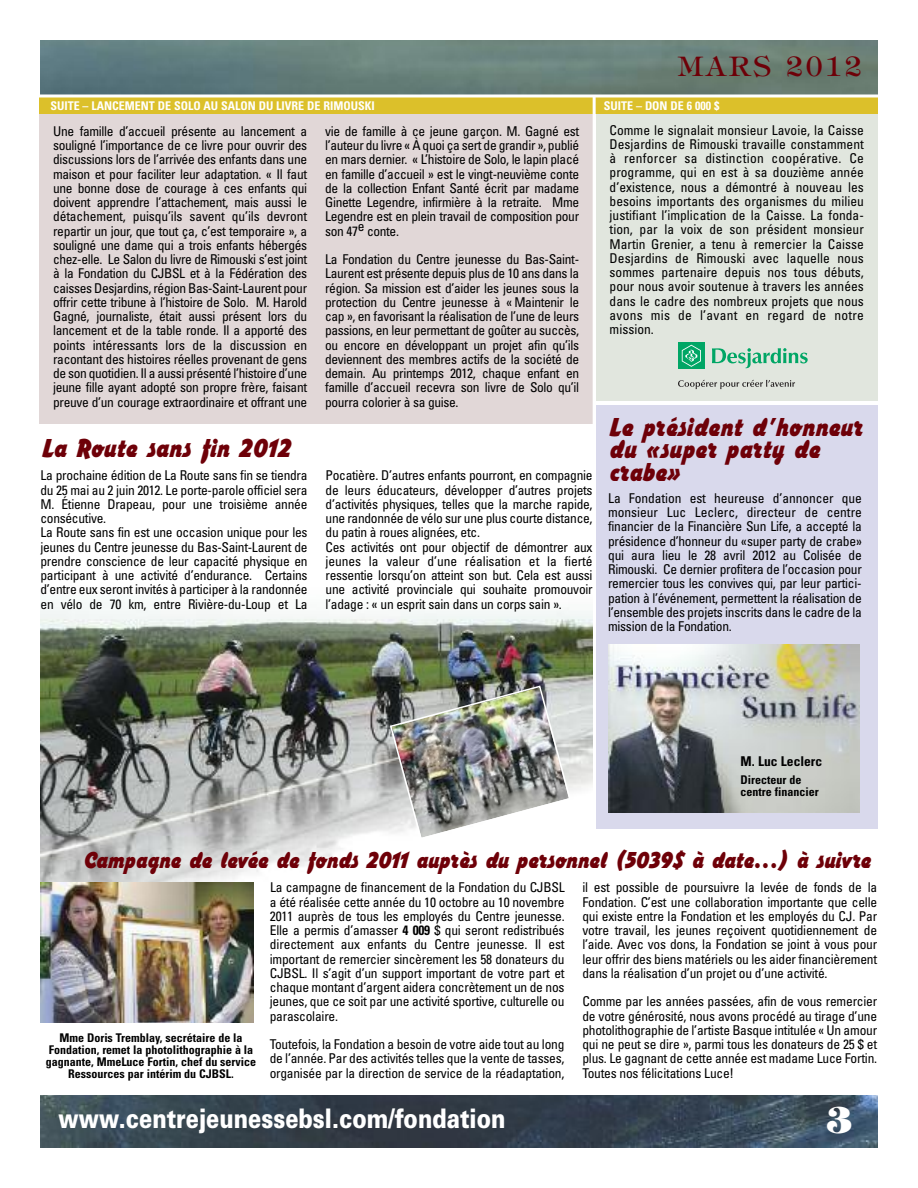
<style>
.page{position:relative;width:918px;height:1188px;background:#fff}
.page>*{position:absolute;margin:0;border:0;box-sizing:border-box;transform-origin:0 0}
.t1{font:800 36px "Tiffany";color:#fff}
.t2{font:27px/22.5px "Varga Plain";color:#6e0008;scale:.9 1}
.t3{font:900 27px "Univers";color:#fff;scale:.8 1}
.t4{font:27px "Tiffany";letter-spacing:.12em;color:#6e0008}
.t5{font:24px "Varga Plain";letter-spacing:-.015em;color:#6e0008;scale:.9 1}
.t6{font:condensed 13.5px/14.2px "Univers";letter-spacing:-.02em;color:#000;text-align:justify}
.t7{font:700 condensed 13.5px "Univers";color:#000}
.t8{font:700 condensed 12px/12px "Univers";color:#000}
.t9{font:700 condensed 12px "Univers";color:#fff}
.s1{font-weight:700}
</style>
<div class="page">
<img style="left:40px;top:607px;width:553px;height:300px">
<div style="left:39px;top:106px;width:554px;height:318px;background:#e1d7d7"></div>
<img style="left:40px;top:40px;width:838px;height:54px">
<div style="left:596px;top:96px;width:282px;height:305px;background:#e1e6de"></div>
<div style="left:39px;top:97px;width:554px;height:16px;background:#dcc02a"></div>
<img style="left:40px;top:1095px;width:838px;height:53px">
<div style="left:593px;top:97px;width:285px;height:16px;background:#dcc02a"></div>
<hr style="left:33px;top:94px;width:849px;height:3px;background:#fff">
<hr style="left:593px;top:96px;width:3px;height:409px;background:#fff">
<img style="left:389px;top:685px;width:183px;height:156px">
<div style="left:596px;top:405px;width:282px;height:424px;background:#d9d9ec"></div>
<img style="left:608px;top:644px;width:251px;height:169px">
<img style="left:40px;top:883px;width:213px;height:140px">
<div style="left:678px;top:342px;width:27px;height:27px;background:#00a665"></div>
<svg style="left:682px;top:345px;width:19px;height:22px"></svg>
<svg style="left:712px;top:348px;width:96px;height:20px"></svg>
<svg style="left:678px;top:380px;width:117px;height:9px"></svg>
<h2 class="t4" style="left:678px;top:56px;width:185px">MARS 2012</h2>
<p class="t9" style="left:50px;top:101px;width:326px">SUITE – LANCEMENT DE SOLO AU SALON DU LIVRE DE RIMOUSKI</p>
<p class="t9" style="left:604px;top:101px;width:117px">SUITE – DON DE 6 000 $</p>
<p class="t6" style="left:53px;top:125px;width:256px">Une famille d’accueil présente au lancement a souligné l’importance de ce livre pour ouvrir des discussions lors de l’arrivée des enfants dans une maison et pour faciliter leur adaptation. « Il faut une bonne dose de courage à ces enfants qui doivent apprendre l’attachement, mais aussi le détachement, puisqu’ils savent qu’ils devront repartir un jour, que tout ça, c’est temporaire », a souligné une dame qui a trois enfants hébergés chez-elle. Le Salon du livre de Rimouski s’est joint à la Fondation du CJBSL et à la Fédération des caisses Desjardins, région Bas-Saint-Laurent pour offrir cette tribune à l’histoire de Solo. M. Harold Gagné, journaliste, était aussi présent lors du lancement et de la table ronde. Il a apporté des points intéressants lors de la discussion en racontant des histoires réelles provenant de gens de son quotidien. Il a aussi présenté l’histoire d’une jeune fille ayant adopté son propre frère, faisant preuve d’un courage extraordinaire et offrant une</p>
<p class="t6" style="left:325px;top:125px;width:256px">vie de famille à ce jeune garçon. M. Gagné est l’auteur du livre « À quoi ça sert de grandir », publié en mars dernier. « L’histoire de Solo, le lapin placé en famille d’accueil » est le vingt-neuvième conte de la collection Enfant Santé écrit par madame Ginette Legendre, infirmière à la retraite. Mme Legendre est en plein travail de composition pour son 47e conte.</p>
<p class="t6" style="left:325px;top:253px;width:256px">La Fondation du Centre jeunesse du Bas-Saint-Laurent est présente depuis plus de 10 ans dans la région. Sa mission est d’aider les jeunes sous la protection du Centre jeunesse à « Maintenir le cap », en favorisant la réalisation de l’une de leurs passions, en leur permettant de goûter au succès, ou encore en développant un projet afin qu’ils deviennent des membres actifs de la société de demain. Au printemps 2012, chaque enfant en famille d’accueil recevra son livre de Solo qu’il pourra colorier à sa guise.</p>
<h2 class="t2" style="left:42px;top:440px;width:279px">La Route sans fin 2012</h2>
<p class="t6" style="left:40px;top:470px;width:269px;text-align:left">La prochaine édition de La Route sans fin se tiendra du 25 mai au 2 juin 2012. Le porte-parole officiel sera M. Étienne Drapeau, pour une troisième année consécutive.<br>La Route sans fin est une occasion unique pour les jeunes du Centre jeunesse du Bas-Saint-Laurent de prendre conscience de leur capacité physique en participant à une activité d’endurance. Certains d’entre eux seront invités à participer à la randonnée en vélo de 70 km, entre Rivière-du-Loup et La</p>
<p class="t6" style="left:326px;top:470px;width:269px;text-align:left">Pocatière. D’autres enfants pourront, en compagnie de leurs éducateurs, développer d’autres projets d’activités physiques, telles que la marche rapide, une randonnée de vélo sur une plus courte distance, du patin à roues alignées, etc.<br>Ces activités ont pour objectif de démontrer aux jeunes la valeur d’une réalisation et la fierté ressentie lorsqu’on atteint son but. Cela est aussi une activité provinciale qui souhaite promouvoir l’adage : « un esprit sain dans un corps sain ».</p>
<p class="t6" style="left:610px;top:124px;width:256px">Comme le signalait monsieur Lavoie, la Caisse Desjardins de Rimouski travaille constamment à renforcer sa distinction coopérative. Ce programme, qui en est à sa douzième année d’existence, nous a démontré à nouveau les besoins importants des organismes du milieu justifiant l’implication de la Caisse. La fonda&shy;tion, par la voix de son président monsieur Martin Grenier, a tenu à remercier la Caisse Desjardins de Rimouski avec laquelle nous sommes partenaire depuis nos tous débuts, pour nous avoir soutenue à travers les années dans le cadre des nombreux projets que nous avons mis de l’avant en regard de notre mission.</p>
<h2 class="t2" style="left:610px;top:419px;width:283px">Le président d’honneur du «super party de crabe»</h2>
<p class="t6" style="left:608px;top:492px;width:255px">La Fondation est heureuse d’annoncer que monsieur Luc Leclerc, directeur de centre financier de la Financière Sun Life, a accepté la présidence d’honneur du «super party de crabe» qui aura lieu le 28 avril 2012 au Colisée de Rimouski. Ce dernier profitera de l’occasion pour remercier tous les convives qui, par leur partici&shy;pation à l’événement, permettent la réalisation de l’ensemble des projets inscrits dans le cadre de la mission de la Fondation.</p>
<p class="t7" style="left:741px;top:756px;width:83px">M. Luc Leclerc</p>
<p class="t8" style="left:741px;top:775px;width:80px">Directeur de centre financier</p>
<h3 class="t5" style="left:84px;top:852px;width:876px">Campagne de levée de fonds 2011 auprès du personnel (5039$ à date...) à suivre</h3>
<p class="t8" style="left:46px;top:1033px;width:212px;text-align:center">Mme Doris Tremblay, secrétaire de la Fondation, remet la photolithographie à la gagnante, MmeLuce Fortin, chef du service Ressources par intérim du CJBSL.</p>
<p class="t6" style="left:270px;top:882px;width:296px">La campagne de financement de la Fondation du CJBSL a été réalisée cette année du 10 octobre au 10 novembre 2011 auprès de tous les employés du Centre jeunesse.<br>Elle a permis d’amasser <span class="s1">4 009</span> $ qui seront redistribués directement aux enfants du Centre jeunesse. Il est important de remercier sincèrement les 58 donateurs du CJBSL. Il s’agit d’un support important de votre part et chaque montant d’argent aidera concrètement un de nos jeunes, que ce soit par une activité sportive, culturelle ou parascolaire.</p>
<p class="t6" style="left:270px;top:1038px;width:296px">Toutefois, la Fondation a besoin de votre aide tout au long de l’année. Par des activités telles que la vente de tasses, organisée par la direction de service de la réadaptation,</p>
<p class="t6" style="left:582px;top:882px;width:296px">il est possible de poursuivre la levée de fonds de la Fondation. C’est une collaboration importante que celle qui existe entre la Fondation et les employés du CJ. Par votre travail, les jeunes reçoivent quotidiennement de l’aide. Avec vos dons, la Fondation se joint à vous pour leur offrir des biens matériels ou les aider financièrement dans la réalisation d’un projet ou d’une activité.</p>
<p class="t6" style="left:582px;top:996px;width:296px">Comme par les années passées, afin de vous remercier de votre générosité, nous avons procédé au tirage d’une photolithographie de l’artiste Basque intitulée « Un amour qui ne peut se dire », parmi tous les donateurs de 25 $ et plus. Le gagnant de cette année est madame Luce Fortin.<br>Toutes nos félicitations Luce!</p>
<h2 class="t3" style="left:58px;top:1108px;width:560px">www.centrejeunessebsl.com/fondation</h2>
<h1 class="t1" style="left:826px;top:1100px;width:27px">3</h1>
</div>
